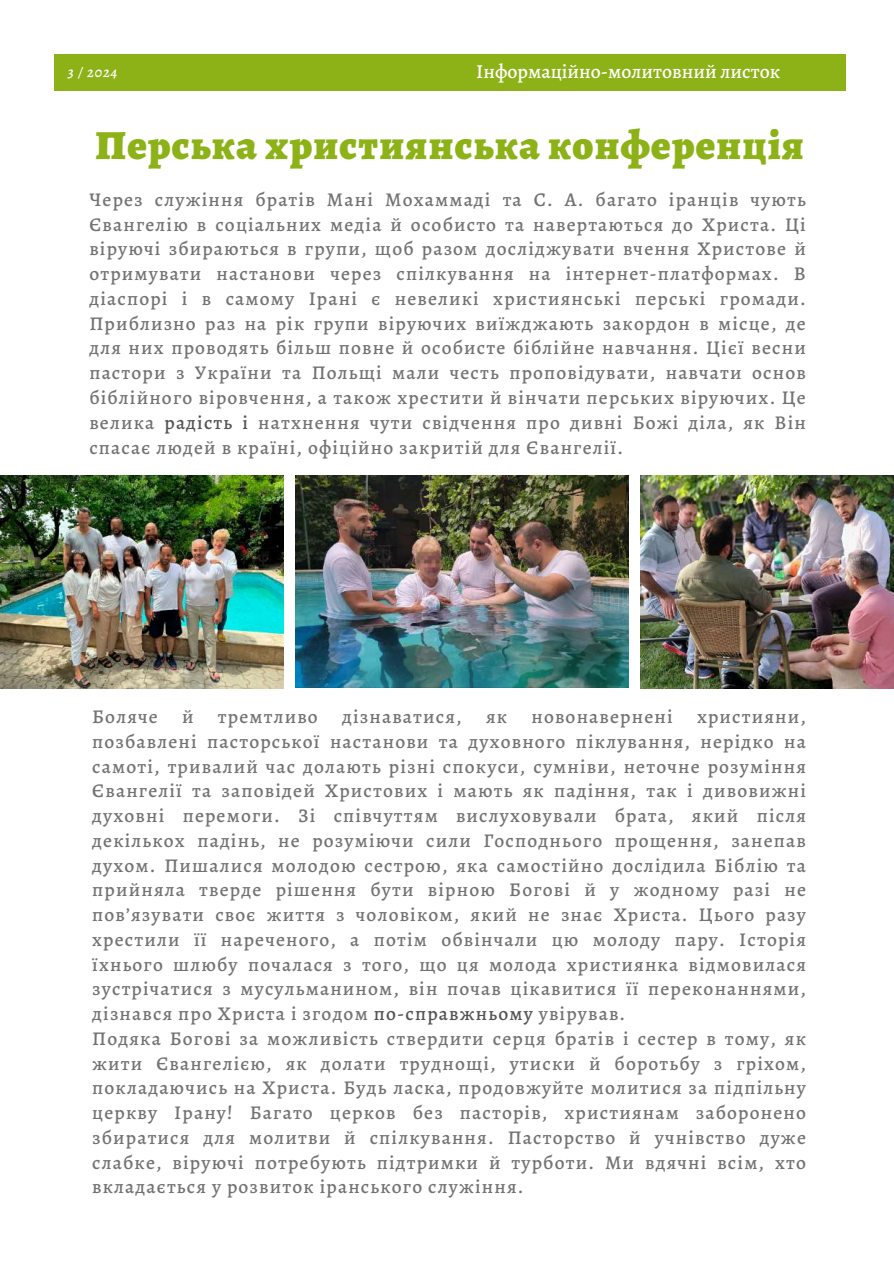
<style>
.page{position:relative;width:894px;height:1264px;background:#fff}
.page>*{position:absolute;margin:0;border:0;box-sizing:border-box;transform-origin:0 0}
.t1{font:900 41.4px "Alegreya";letter-spacing:.03em;color:#8db217}
.t2{font:500 19.8px "Alegreya";color:#fff}
.t3{font:500 19.5px/24.8px "Alegreya";letter-spacing:.06em;color:#737373;text-align:justify}
.t4{font:italic 500 14.85px "Alegreya";color:#fff}
.s1{color:#545454}
</style>
<div class="page">
<div style="left:54px;top:54px;width:791px;height:36px;background:#8db217"></div>
<img style="left:0;top:475px;width:284px;height:213px">
<img style="left:295px;top:475px;width:333px;height:213px">
<img style="left:640px;top:475px;width:253px;height:213px">
<p class="t4" style="left:68px;top:62px;width:51px">3 / 2024</p>
<p class="t2" style="left:476px;top:58px;width:305px">Інформаційно-молитовний листок</p>
<h1 class="t1" style="left:95px;top:117px;width:709px">Перська християнська конференція</h1>
<p class="t3" style="left:89px;top:187px;width:717px">Через служіння братів Мані Мохаммаді та С. А. багато іранців чують Євангелію в соціальних медіа й особисто та навертаються до Христа. Ці віруючі збираються в групи, щоб разом досліджувати вчення Христове й отримувати настанови через спілкування на інтернет-платформах. В діаспорі і в самому Ірані є невеликі християнські перські громади.<br>Приблизно раз на рік групи віруючих виїжджають закордон в місце, де для них проводять більш повне й особисте біблійне навчання. Цієї весни пастори з України та Польщі мали честь проповідувати, навчати основ біблійного віровчення, а також хрестити й вінчати перських віруючих. Це велика <span class="s1">радість і</span> натхнення чути свідчення про дивні Божі діла, як Він спасає людей в країні, офіційно закритій для Євангелії.</p>
<p class="t3" style="left:92px;top:704px;width:715px;text-align:left">Боляче й тремтливо дізнаватися, як новонавернені християни, позбавлені пасторської настанови та духовного піклування, нерідко на самоті, тривалий час долають різні спокуси, сумніви, неточне розуміння Євангелії та заповідей Христових і мають як падіння, так і дивовижні духовні перемоги. Зі співчуттям вислуховували брата, який після декількох падінь, не розуміючи сили Господнього прощення, занепав духом. Пишалися молодою сестрою, яка самостійно дослідила Біблію та прийняла тверде рішення бути вірною Богові й у жодному разі не пов’язувати своє життя з чоловіком, який не знає Христа. Цього разу хрестили її нареченого, а потім обвінчали цю молоду пару. Історія їхнього шлюбу почалася з того, що ця молода християнка відмовилася зустрічатися з мусульманином, він почав цікавитися її переконаннями, дізнався про Христа і згодом <span class="s1">по-справжньому</span> увірував.<br>Подяка Богові за можливість ствердити серця братів і сестер в тому, як жити Євангелією, як долати труднощі, утиски й боротьбу з гріхом, покладаючись на Христа. Будь ласка, продовжуйте молитися за підпільну церкву Ірану! Багато церков без пасторів, християнам заборонено збиратися для молитви й спілкування. Пасторство й учнівство дуже слабке, віруючі потребують підтримки й турботи. Ми вдячні всім, хто вкладається у розвиток іранського служіння.</p>
</div>
